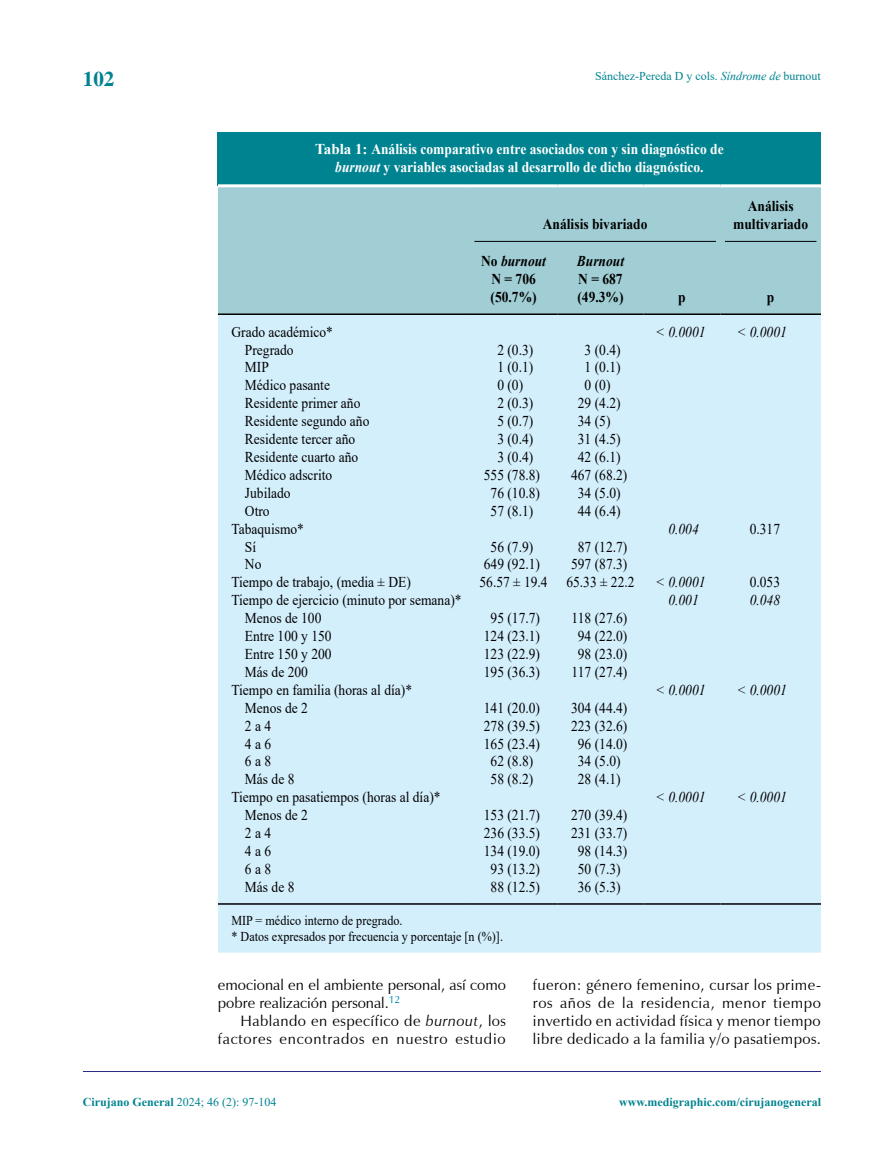
<style>
.page{position:relative;width:893px;height:1170px;background:#fff}
.page>*{position:absolute;margin:0;border:0;box-sizing:border-box;transform-origin:0 0}
.t1{font:700 21px "Times";color:#008390}
.t2{font:15px "Times New Roman";color:#000;scale:.9 1}
.t3{font:15px/18px "Zapf Humanist 601 BT";letter-spacing:.03em;color:#000;text-align:justify}
.t4{font:700 15px/18px "Times New Roman";color:#fff;text-align:center}
.t5{font:700 15px/18px "Times New Roman";color:#000;text-align:center;scale:.9 1}
.t6{font:15px/18px "Zapf Humanist 601 BT";letter-spacing:.05em;color:#000;text-align:right}
.t7{font:italic 15px "Times New Roman";color:#000;scale:.9 1}
.t8{font:15px/18px "Zapf Humanist 601 BT";color:#000}
.t9{font:italic 700 15px "Times New Roman";color:#000;scale:.9 1}
.t10{font:13.5px/15.3px "Times New Roman";color:#000;scale:.9 1}
.t11{font:12px "Times New Roman";color:#008390}
.t12{font:700 12px "Times New Roman";color:#008390}
.s1{font-style:italic}
.s2{font-weight:700}
</style>
<div class="page">
<hr style="left:83px;top:1071px;width:738px;height:1px;background:#2a2a86">
<div style="left:218px;top:132px;width:603px;height:54px;background:#008390"></div>
<div style="left:218px;top:187px;width:603px;height:126px;background:#a0ced4"></div>
<div style="left:218px;top:315px;width:603px;height:637px;background:#d4effc"></div>
<hr style="left:218px;top:313px;width:252px;height:2px;background:#000">
<hr style="left:470px;top:313px;width:87px;height:2px;background:#000">
<hr style="left:557px;top:313px;width:87px;height:2px;background:#000">
<hr style="left:644px;top:313px;width:76px;height:2px;background:#000">
<hr style="left:720px;top:313px;width:101px;height:2px;background:#000">
<hr style="left:218px;top:903px;width:252px;height:1px;background:#000">
<hr style="left:470px;top:903px;width:87px;height:1px;background:#000">
<hr style="left:557px;top:903px;width:87px;height:1px;background:#000">
<hr style="left:644px;top:903px;width:76px;height:1px;background:#000">
<hr style="left:720px;top:903px;width:101px;height:1px;background:#000">
<hr style="left:218px;top:184px;width:252px;height:3px;background:#fff">
<hr style="left:470px;top:184px;width:87px;height:3px;background:#fff">
<hr style="left:557px;top:184px;width:87px;height:3px;background:#fff">
<hr style="left:644px;top:184px;width:76px;height:3px;background:#fff">
<hr style="left:720px;top:184px;width:101px;height:3px;background:#fff">
<hr style="left:474px;top:241px;width:242px;height:1px;background:#000">
<hr style="left:725px;top:241px;width:91px;height:1px;background:#000">
<h1 class="t1" style="left:83px;top:67px;width:33px">102</h1>
<p class="t11" style="left:595px;top:68px;width:227px">Sánchez-Pereda D y cols. <span class="s1">Síndrome de</span> burnout</p>
<p class="t4" style="left:315px;top:140px;width:410px">Tabla 1: Análisis comparativo entre asociados con y sin diagnóstico de <span class="s1">burnout</span> y variables asociadas al desarrollo de dicho diagnóstico.</p>
<p class="t5" style="left:543px;top:214px;width:118px">Análisis bivariado</p>
<p class="t5" style="left:733px;top:196px;width:85px">Análisis multivariado</p>
<p class="t5" style="left:481px;top:252px;width:74px">No <span class="s1">burnout<br></span>N = 706 (50.7%)</p>
<p class="t9" style="left:577px;top:251px;width:54px">Burnout</p>
<p class="t5" style="left:577px;top:270px;width:53px;text-align:left">N = 687 (49.3%)</p>
<p class="t5" style="left:678px;top:288px;width:10px">p</p>
<p class="t5" style="left:767px;top:288px;width:10px">p</p>
<p class="t2" style="left:231px;top:321px;width:114px">Grado académico*</p>
<p class="t7" style="left:656px;top:321px;width:57px">&lt; 0.0001</p>
<p class="t7" style="left:737px;top:321px;width:57px">&lt; 0.0001</p>
<p class="t2" style="left:245px;top:339px;width:56px">Pregrado</p>
<p class="t2" style="left:497px;top:339px;width:41px">2 (0.3)</p>
<p class="t2" style="left:585px;top:339px;width:41px">3 (0.4)</p>
<p class="t2" style="left:245px;top:357px;width:28px">MIP</p>
<p class="t2" style="left:497px;top:357px;width:41px">1 (0.1)</p>
<p class="t2" style="left:585px;top:357px;width:41px">1 (0.1)</p>
<p class="t2" style="left:245px;top:375px;width:96px">Médico pasante</p>
<p class="t2" style="left:497px;top:375px;width:30px">0 (0)</p>
<p class="t2" style="left:585px;top:375px;width:30px">0 (0)</p>
<p class="t2" style="left:245px;top:392px;width:130px">Residente primer año</p>
<p class="t2" style="left:497px;top:392px;width:41px">2 (0.3)</p>
<p class="t2" style="left:578px;top:392px;width:49px">29 (4.2)</p>
<p class="t2" style="left:245px;top:410px;width:140px">Residente segundo año</p>
<p class="t2" style="left:497px;top:410px;width:41px">5 (0.7)</p>
<p class="t2" style="left:578px;top:410px;width:38px">34 (5)</p>
<p class="t2" style="left:245px;top:428px;width:124px">Residente tercer año</p>
<p class="t2" style="left:497px;top:428px;width:41px">3 (0.4)</p>
<p class="t2" style="left:578px;top:428px;width:49px">31 (4.5)</p>
<p class="t2" style="left:245px;top:446px;width:127px">Residente cuarto año</p>
<p class="t2" style="left:497px;top:446px;width:41px">3 (0.4)</p>
<p class="t2" style="left:578px;top:446px;width:49px">42 (6.1)</p>
<p class="t2" style="left:245px;top:464px;width:99px">Médico adscrito</p>
<p class="t2" style="left:484px;top:464px;width:64px">555 (78.8)</p>
<p class="t2" style="left:571px;top:464px;width:64px">467 (68.2)</p>
<p class="t2" style="left:245px;top:482px;width:52px">Jubilado</p>
<p class="t2" style="left:491px;top:482px;width:56px">76 (10.8)</p>
<p class="t2" style="left:578px;top:482px;width:49px">34 (5.0)</p>
<p class="t2" style="left:245px;top:500px;width:29px">Otro</p>
<p class="t2" style="left:491px;top:500px;width:49px">57 (8.1)</p>
<p class="t2" style="left:578px;top:500px;width:49px">44 (6.4)</p>
<p class="t2" style="left:231px;top:518px;width:82px">Tabaquismo*</p>
<p class="t7" style="left:668px;top:518px;width:35px">0.004</p>
<p class="t2" style="left:750px;top:518px;width:35px">0.317</p>
<p class="t2" style="left:245px;top:536px;width:14px">Sí</p>
<p class="t2" style="left:491px;top:536px;width:49px">56 (7.9)</p>
<p class="t2" style="left:578px;top:536px;width:56px">87 (12.7)</p>
<p class="t2" style="left:245px;top:554px;width:20px">No</p>
<p class="t2" style="left:484px;top:554px;width:64px">649 (92.1)</p>
<p class="t2" style="left:571px;top:554px;width:64px">597 (87.3)</p>
<p class="t2" style="left:231px;top:571px;width:201px">Tiempo de trabajo, (media ± DE)</p>
<p class="t2" style="left:480px;top:571px;width:174px">56.57 ± 19.4 65.33 ± 22.2</p>
<p class="t7" style="left:656px;top:572px;width:57px">&lt; 0.0001</p>
<p class="t2" style="left:750px;top:571px;width:35px">0.053</p>
<p class="t2" style="left:231px;top:589px;width:257px">Tiempo de ejercicio (minuto por semana)*</p>
<p class="t7" style="left:668px;top:590px;width:35px">0.001</p>
<p class="t7" style="left:750px;top:590px;width:35px">0.048</p>
<p class="t2" style="left:245px;top:607px;width:86px">Menos de 100</p>
<p class="t2" style="left:491px;top:607px;width:56px">95 (17.7)</p>
<p class="t2" style="left:572px;top:607px;width:63px">118 (27.6)</p>
<p class="t2" style="left:245px;top:625px;width:98px">Entre 100 y 150</p>
<p class="t2" style="left:484px;top:625px;width:64px">124 (23.1)</p>
<p class="t2" style="left:578px;top:625px;width:56px">94 (22.0)</p>
<p class="t2" style="left:245px;top:643px;width:98px">Entre 150 y 200</p>
<p class="t2" style="left:484px;top:643px;width:64px">123 (22.9)</p>
<p class="t2" style="left:578px;top:643px;width:56px">98 (23.0)</p>
<p class="t2" style="left:245px;top:661px;width:71px">Más de 200</p>
<p class="t2" style="left:484px;top:661px;width:64px">195 (36.3)</p>
<p class="t2" style="left:572px;top:661px;width:63px">117 (27.4)</p>
<p class="t2" style="left:231px;top:679px;width:202px">Tiempo en familia (horas al día)*</p>
<p class="t7" style="left:656px;top:679px;width:57px">&lt; 0.0001</p>
<p class="t7" style="left:737px;top:679px;width:57px">&lt; 0.0001</p>
<p class="t2" style="left:245px;top:697px;width:71px">Menos de 2</p>
<p class="t2" style="left:484px;top:697px;width:64px">141 (20.0)</p>
<p class="t2" style="left:571px;top:697px;width:64px">304 (44.4)</p>
<p class="t2" style="left:245px;top:715px;width:31px">2 a 4</p>
<p class="t2" style="left:484px;top:715px;width:64px">278 (39.5)</p>
<p class="t2" style="left:571px;top:715px;width:64px">223 (32.6)</p>
<p class="t2" style="left:245px;top:733px;width:31px">4 a 6</p>
<p class="t2" style="left:484px;top:733px;width:64px">165 (23.4)</p>
<p class="t2" style="left:578px;top:733px;width:56px">96 (14.0)</p>
<p class="t2" style="left:245px;top:750px;width:31px">6 a 8</p>
<p class="t2" style="left:491px;top:750px;width:49px">62 (8.8)</p>
<p class="t2" style="left:578px;top:750px;width:49px">34 (5.0)</p>
<p class="t2" style="left:245px;top:768px;width:56px">Más de 8</p>
<p class="t2" style="left:491px;top:768px;width:49px">58 (8.2)</p>
<p class="t2" style="left:578px;top:768px;width:49px">28 (4.1)</p>
<p class="t2" style="left:231px;top:786px;width:234px">Tiempo en pasatiempos (horas al día)*</p>
<p class="t7" style="left:656px;top:786px;width:57px">&lt; 0.0001</p>
<p class="t7" style="left:737px;top:786px;width:57px">&lt; 0.0001</p>
<p class="t2" style="left:245px;top:804px;width:71px">Menos de 2</p>
<p class="t2" style="left:484px;top:804px;width:64px">153 (21.7)</p>
<p class="t2" style="left:571px;top:804px;width:64px">270 (39.4)</p>
<p class="t2" style="left:245px;top:822px;width:31px">2 a 4</p>
<p class="t2" style="left:484px;top:822px;width:64px">236 (33.5)</p>
<p class="t2" style="left:571px;top:822px;width:64px">231 (33.7)</p>
<p class="t2" style="left:245px;top:840px;width:31px">4 a 6</p>
<p class="t2" style="left:484px;top:840px;width:64px">134 (19.0)</p>
<p class="t2" style="left:578px;top:840px;width:56px">98 (14.3)</p>
<p class="t2" style="left:245px;top:858px;width:31px">6 a 8</p>
<p class="t2" style="left:491px;top:858px;width:56px">93 (13.2)</p>
<p class="t2" style="left:578px;top:858px;width:49px">50 (7.3)</p>
<p class="t2" style="left:245px;top:876px;width:56px">Más de 8</p>
<p class="t2" style="left:491px;top:876px;width:56px">88 (12.5)</p>
<p class="t2" style="left:578px;top:876px;width:49px">36 (5.3)</p>
<p class="t10" style="left:231px;top:912px;width:303px">MIP = médico interno de pregrado.<br>* Datos expresados por frecuencia y porcentaje [n (%)].</p>
<p class="t8" style="left:218px;top:975px;width:290px">emocional en el ambiente personal, así como pobre realización personal.<sup>12</sup></p>
<p class="t6" style="left:218px;top:1011px;width:289px">Hablando en específico de <span class="s1">burnout</span>, los factores encontrados en nuestro estudio</p>
<p class="t3" style="left:533px;top:975px;width:290px">fueron: género femenino, cursar los prime&shy;ros años de la residencia, menor tiempo invertido en actividad física y menor tiempo libre dedicado a la familia y/o pasatiempos.</p>
<p class="t11" style="left:83px;top:1093px;width:195px"><span class="s2">Cirujano General</span> 2024; 46 (2): 97-104</p>
<p class="t12" style="left:619px;top:1093px;width:203px">www.medigraphic.com/cirujanogeneral</p>
</div>
